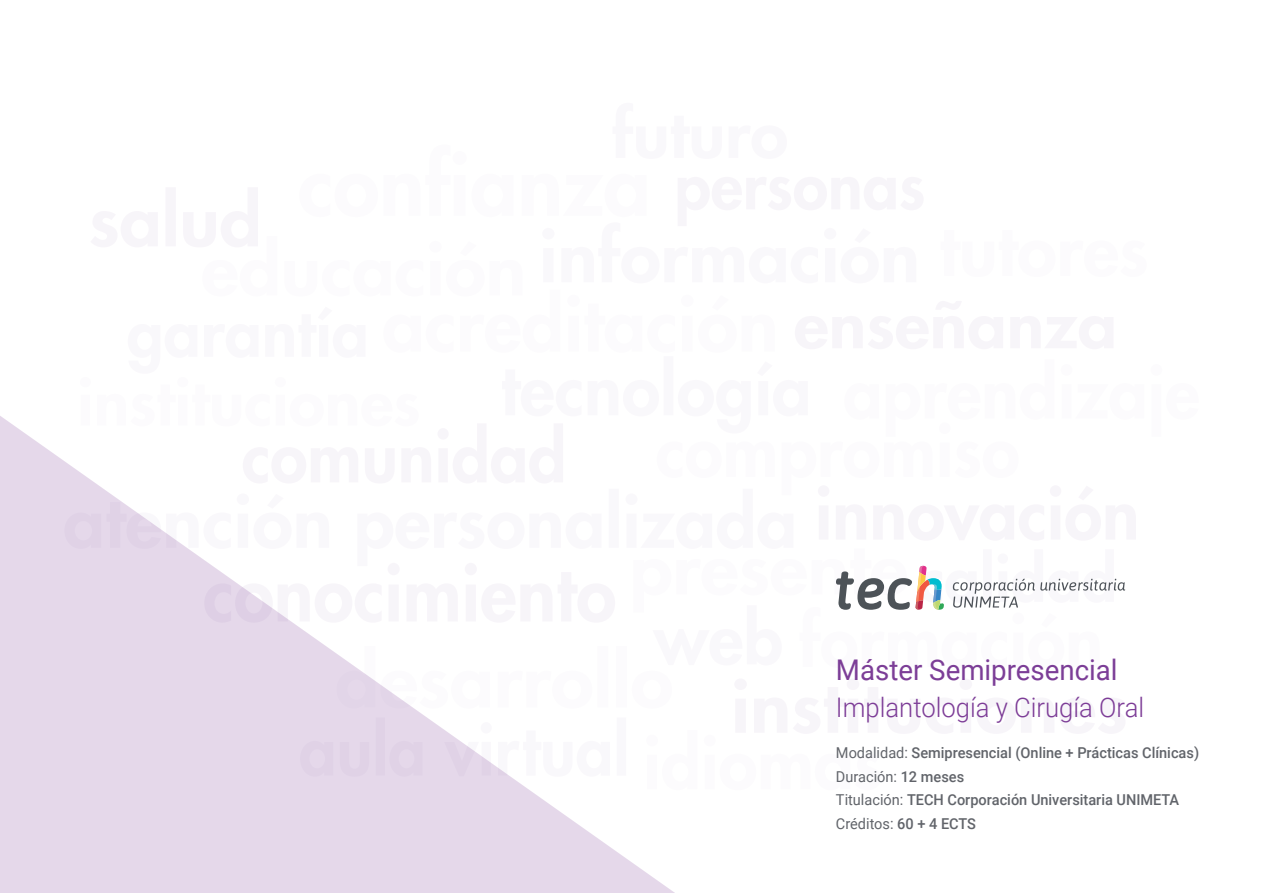
<style>
.page{position:relative;width:1263px;height:893px;background:#fff}
.page>*{position:absolute;margin:0;border:0;box-sizing:border-box;transform-origin:0 0}
.t1{font:28.5px "Roboto";color:#7c3e97}
.t2{font:300 27px "Roboto";color:#7d3d97;scale:.95 1}
.t3{font:500 15px/23.7px "Roboto";color:#61646a}
.s1{font-weight:400}
</style>
<div class="page">
<svg style="left:0;top:416px;width:675px;height:477px;background:#e7dbec"></svg>
<svg style="left:64px;top:416px;width:1062px;height:374px"></svg>
<h1 class="t1" style="left:836px;top:650px;width:283px">Máster Semipresencial</h1>
<h2 class="t2" style="left:836px;top:689px;width:326px">Implantología y Cirugía Oral</h2>
<p class="t3" style="left:836px;top:740px;width:365px"><span class="s1">Modalidad:</span> Semipresencial (Online + Prácticas Clínicas)<br><span class="s1">Duración:</span> 12 meses<br><span class="s1">Titulación:</span> TECH Corporación Universitaria UNIMETA <span class="s1">Créditos:</span> 60 + 4 ECTS</p>
</div>
